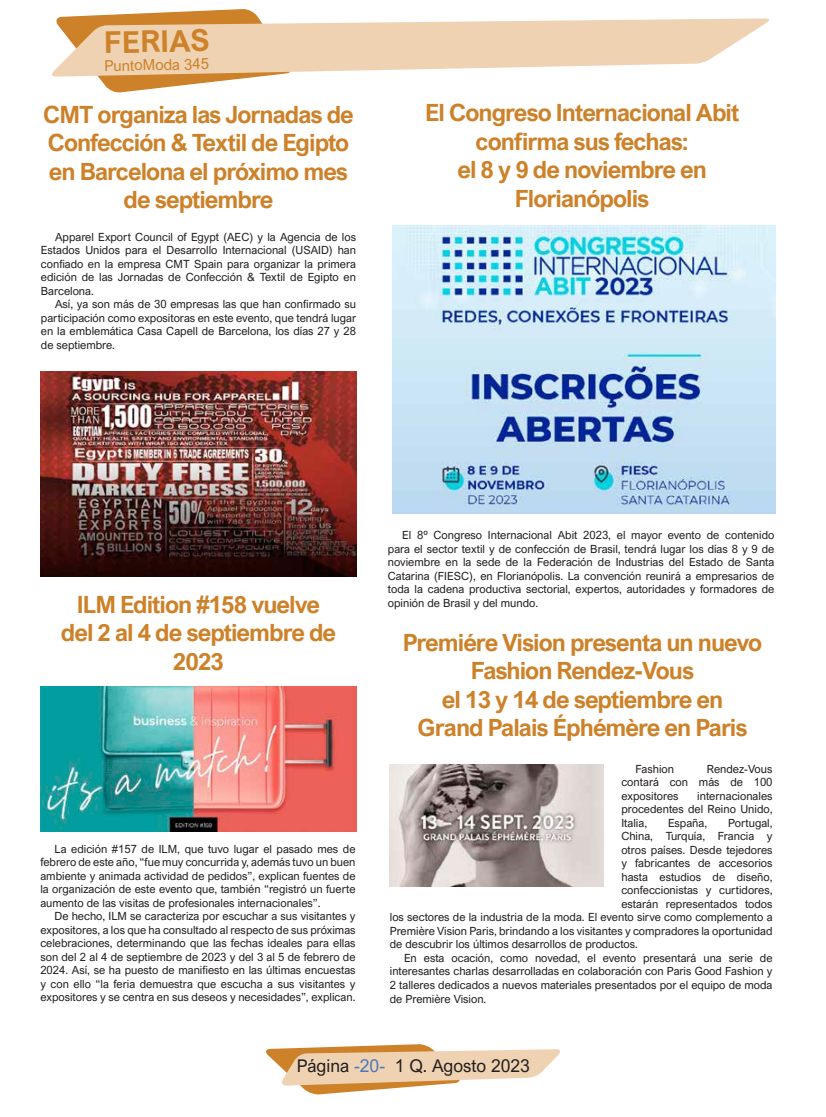
<style>
.page{position:relative;width:826px;height:1117px;background:#fff}
.page>*{position:absolute;margin:0;border:0;box-sizing:border-box;transform-origin:0 0}
.t1{font:700 30px "Arial Nova";color:#cd8129}
.t2{font:700 23.75px/28.5px "Arial Nova";letter-spacing:-.04em;color:#cd8129;text-align:center}
.t3{font:17.5px "Arial Nova";color:#231f20}
.t4{font:15px "Arial Nova";color:#cd8129}
.t5{font:11.25px/13.5px "Arial Nova";color:#231f20;text-align:justify}
.s1{color:#4978bd}
</style>
<div class="page">
<svg style="left:58px;top:9px;width:201px;height:83px"></svg>
<svg style="left:52px;top:18px;width:717px;height:59px;fill:#efd2b1"></svg>
<svg style="left:266px;top:1044px;width:295px;height:50px"></svg>
<img style="left:41px;top:371px;width:315px;height:205px">
<img style="left:392px;top:225px;width:383px;height:288px">
<img style="left:41px;top:686px;width:315px;height:145px">
<img style="left:390px;top:764px;width:213px;height:122px">
<h1 class="t1" style="left:104px;top:25px;width:107px;rotate:-1deg">FERIAS</h1>
<h3 class="t4" style="left:104px;top:57px;width:106px;rotate:-1deg">PuntoModa 345</h3>
<h2 class="t2" style="left:43px;top:100px;width:312px">CMT organiza las Jornadas de<br>Confección &amp; Textil de Egipto en Barcelona el próximo mes de septiembre</h2>
<p class="t5" style="left:41px;top:230px;width:317px;text-indent:14px">Apparel Export Council of Egypt (AEC) y la Agencia de los Estados Unidos para el Desarrollo Internacional (USAID) han confiado en la empresa CMT Spain para organizar la primera edición de las Jornadas de Confección &amp; Textil de Egipto en Barcelona.</p>
<p class="t5" style="left:41px;top:297px;width:317px;text-indent:14px">Así, ya son más de 30 empresas las que han confirmado su participación como expositoras en este evento, que tendrá lugar en la emblemática Casa Capell de Barcelona, los días 27 y 28 de septiembre.</p>
<h2 class="t2" style="left:425px;top:98px;width:316px">El Congreso Internacional Abit confirma sus fechas:<br>el 8 y 9 de noviembre en<br>Florianópolis</h2>
<h2 class="t2" style="left:61px;top:589px;width:277px">ILM Edition #158 vuelve del 2 al 4 de septiembre de<br>2023</h2>
<p class="t5" style="left:40px;top:841px;width:317px;text-indent:14px">La edición #157 de ILM, que tuvo lugar el pasado mes de febrero de este año, “fue muy concurrida y, además tuvo un buen ambiente y animada actividad de pedidos”, explican fuentes de la organización de este evento que, también “registró un fuerte aumento de las visitas de profesionales internacionales”.</p>
<p class="t5" style="left:40px;top:909px;width:317px;text-indent:14px">De hecho, ILM se caracteriza por escuchar a sus visitantes y expositores, a los que ha consultado al respecto de sus próximas celebraciones, determinando que las fechas ideales para ellas son del 2 al 4 de septiembre de 2023 y del 3 al 5 de febrero de 2024. Así, se ha puesto de manifiesto en las últimas encuestas y con ello “la feria demuestra que escucha a sus visitantes y expositores y se centra en sus deseos y necesidades”, explican.</p>
<p class="t5" style="left:388px;top:528px;width:388px;text-indent:14px">El 8º Congreso Internacional Abit 2023, el mayor evento de contenido para el sector textil y de confección de Brasil, tendrá lugar los días 8 y 9 de noviembre en la sede de la Federación de Industrias del Estado de Santa Catarina (FIESC), en Florianópolis. La convención reunirá a empresarios de toda la cadena productiva sectorial, expertos, autoridades y formadores de opinión de Brasil y del mundo.</p>
<h2 class="t2" style="left:403px;top:627px;width:361px">Premiére Vision presenta un nuevo<br>Fashion Rendez-Vous<br>el 13 y 14 de septiembre en<br>Grand Palais Éphémère en Paris</h2>
<p class="t5" style="left:635px;top:761px;width:40px">Fashion</p>
<p class="t5" style="left:621px;top:761px;width:153px;text-indent:85px">Rendez-Vous contará con más de 100 expositores</p>
<p class="t5" style="left:621px;top:788px;width:153px;text-indent:76px">internacionales procedentes del Reino Unido, Italia,</p>
<p class="t5" style="left:668px;top:815px;width:41px">España,</p>
<p class="t5" style="left:728px;top:815px;width:46px">Portugal,</p>
<p class="t5" style="left:621px;top:829px;width:153px">China, Turquía, Francia y</p>
<p class="t5" style="left:621px;top:842px;width:153px">otros países. Desde tejedores</p>
<p class="t5" style="left:621px;top:856px;width:153px">y fabricantes de accesorios</p>
<p class="t5" style="left:621px;top:869px;width:153px">hasta estudios de diseño,</p>
<p class="t5" style="left:621px;top:883px;width:153px">confeccionistas y curtidores,</p>
<p class="t5" style="left:621px;top:896px;width:153px">estarán representados todos</p>
<p class="t5" style="left:390px;top:910px;width:384px">los sectores de la industria de la moda. El evento sirve como complemento a</p>
<p class="t5" style="left:390px;top:923px;width:384px">Première Vision Paris, brindando a los visitantes y compradores la oportunidad</p>
<p class="t5" style="left:390px;top:937px;width:250px">de descubrir los últimos desarrollos de productos.</p>
<p class="t5" style="left:404px;top:950px;width:370px">En esta ocación, como novedad, el evento presentará una serie de</p>
<p class="t5" style="left:390px;top:964px;width:384px">interesantes charlas desarrolladas en colaboración con Paris Good Fashion y</p>
<p class="t5" style="left:390px;top:977px;width:384px">2 talleres dedicados a nuevos materiales presentados por el equipo de moda</p>
<p class="t5" style="left:390px;top:991px;width:98px">de Première Vision.</p>
<h3 class="t3" style="left:297px;top:1055px;width:234px">Página <span class="s1">-20-</span> 1 Q. Agosto 2023</h3>
</div>
